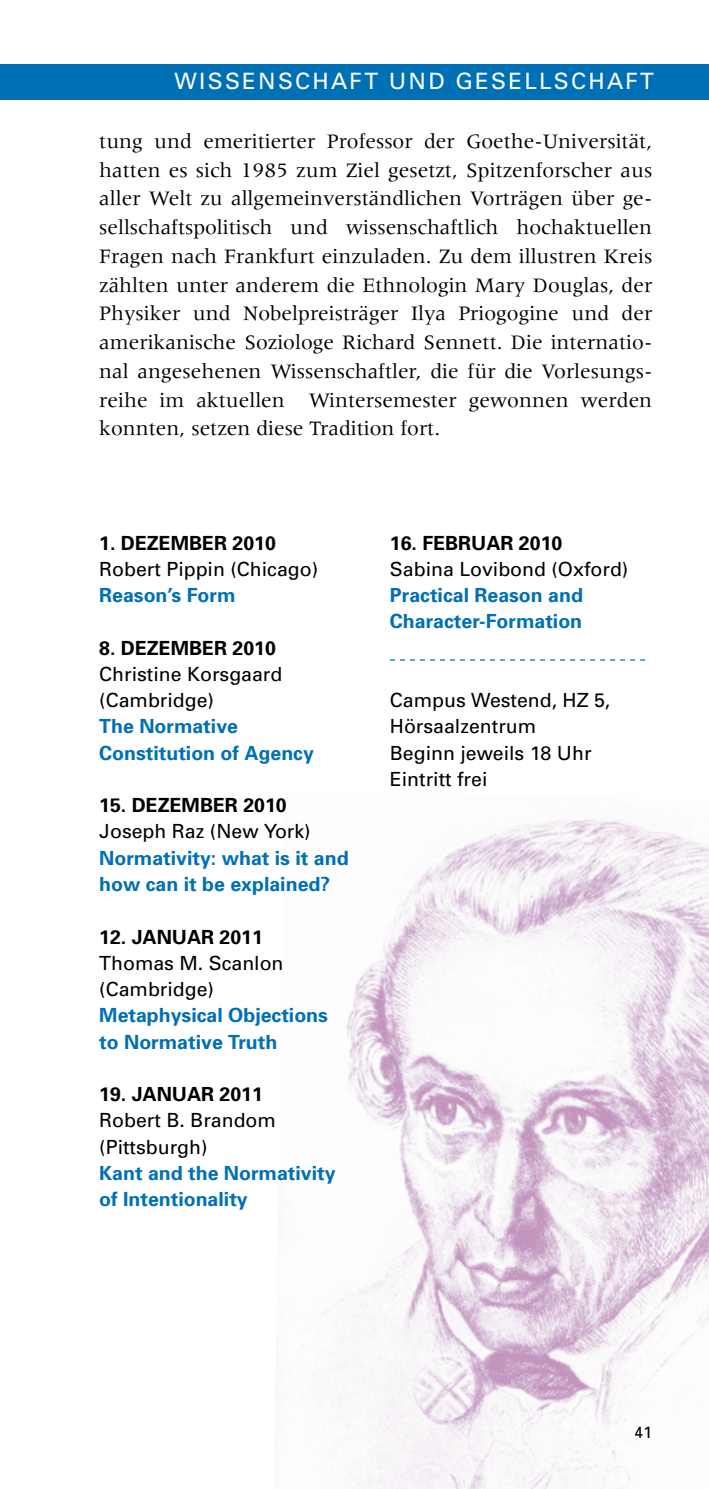
<style>
.page{position:relative;width:709px;height:1489px;background:#fff}
.page>*{position:absolute;margin:0;border:0;box-sizing:border-box;transform-origin:0 0}
.t1{font:22.5px "Univers";letter-spacing:.1em;color:#fff}
.t2{font:21.25px/28.8px "Meridien";color:#000;text-align:justify}
.t3{font:19.5px/26.2px "Univers";color:#000}
.t4{font:700 19.5px/26.2px "Univers";color:#0070b5}
.t5{font:700 19.5px "Univers";color:#000}
.t6{font:16.25px "Univers";color:#000}
</style>
<div class="page">
<img style="left:274px;top:819px;width:435px;height:669px">
<hr style="left:0;top:64px;width:2px;height:35px;background:#0070b5">
<div style="left:2px;top:64px;width:707px;height:35px;background:#0070b5"></div>
<svg style="left:390px;top:659px;width:255px;height:1px"></svg>
<p class="t1" style="left:174px;top:67px;width:50px">WISSE</p>
<p class="t1" style="left:258px;top:67px;width:233px">NSCHAFT UND GESE</p>
<p class="t1" style="left:524px;top:67px;width:131px">LLSCHAFT</p>
<p class="t2" style="left:99px;top:126px;width:554px">tung und emeritierter Professor der Goethe-Universität, hatten es sich 1985 zum Ziel gesetzt, Spitzenforscher aus aller Welt zu allgemeinverständlichen Vorträgen über ge&shy;sellschaftspolitisch und wissenschaftlich hochaktuellen Fragen nach Frankfurt einzuladen. Zu dem illustren Kreis zählten unter anderem die Ethnologin Mary Douglas, der Physiker und Nobelpreisträger Ilya Priogogine und der amerikanische Soziologe Richard Sennett. Die internatio&shy;nal angesehenen Wissenschaftler, die für die Vorlesungs&shy;reihe im aktuellen Wintersemester gewonnen werden konnten, setzen diese Tradition fort.</p>
<p class="t5" style="left:99px;top:530px;width:178px">1. DEZEMBER 2010</p>
<p class="t3" style="left:99px;top:555px;width:220px">Robert Pippin (Chicago)</p>
<p class="t4" style="left:99px;top:581px;width:138px">Reason’s Form</p>
<p class="t5" style="left:99px;top:635px;width:178px">8. DEZEMBER 2010</p>
<p class="t3" style="left:99px;top:660px;width:185px">Christine Korsgaard (Cambridge)</p>
<p class="t4" style="left:99px;top:712px;width:216px">The Normative<br>Constitution of Agency</p>
<p class="t5" style="left:99px;top:792px;width:189px">15. DEZEMBER 2010</p>
<p class="t3" style="left:99px;top:818px;width:213px">Joseph Raz (New York)</p>
<p class="t4" style="left:99px;top:844px;width:251px">Normativity: what is it and how can it be explained?</p>
<p class="t5" style="left:99px;top:924px;width:165px">12. JANUAR 2011</p>
<p class="t3" style="left:99px;top:949px;width:186px">Thomas M. Scanlon (Cambridge)</p>
<p class="t4" style="left:99px;top:1001px;width:230px">Metaphysical Objections to Normative Truth</p>
<p class="t5" style="left:99px;top:1081px;width:165px">19. JANUAR 2011</p>
<p class="t3" style="left:99px;top:1106px;width:178px">Robert B. Brandom (Pittsburgh)</p>
<p class="t4" style="left:99px;top:1159px;width:238px">Kant and the Normativity of Intentionality</p>
<p class="t5" style="left:390px;top:530px;width:174px">16. FEBRUAR 2010</p>
<p class="t3" style="left:390px;top:555px;width:240px">Sabina Lovibond (Oxford)</p>
<p class="t4" style="left:390px;top:581px;width:194px">Practical Reason and<br>Character-Formation</p>
<p class="t3" style="left:390px;top:686px;width:222px">Campus Westend, HZ 5,<br>Hörsaalzentrum<br>Beginn jeweils 18 Uhr<br>Eintritt frei</p>
<p class="t6" style="left:634px;top:1422px;width:20px">41</p>
</div>
